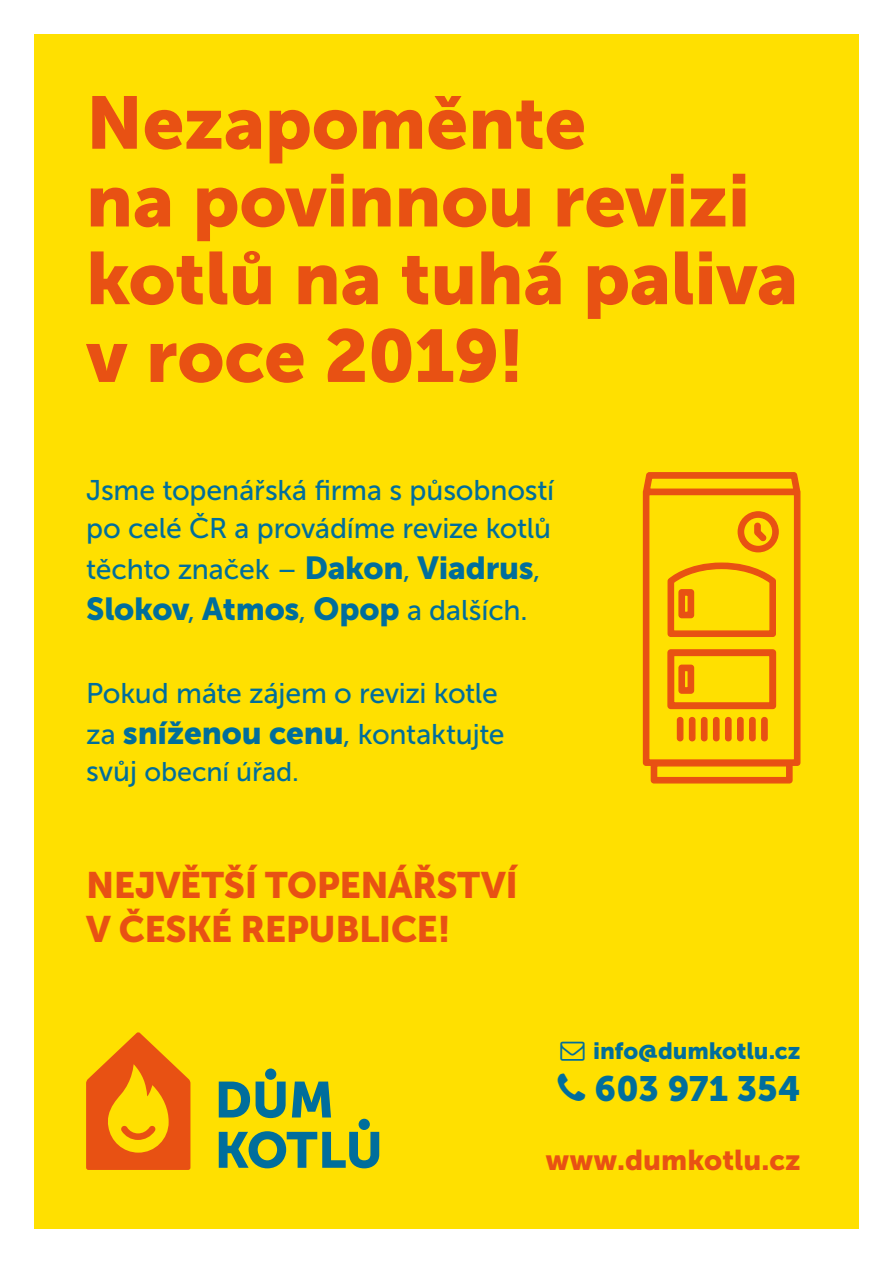
<style>
.page{position:relative;width:893px;height:1263px;background:#fff}
.page>*{position:absolute;margin:0;border:0;box-sizing:border-box;transform-origin:0 0}
.t1{font:73.8px/77.7px "Museo Sans 900";letter-spacing:-.005em;color:#e85113}
.t2{font:36.6px/44px "Museo Sans 900";letter-spacing:-.015em;color:#e85113}
.t3{font:34.95px "Museo Sans 900";color:#006e9c}
.t4{font:31.65px "Museo Sans 900";letter-spacing:-.005em;color:#006e9c}
.t5{font:28.5px "Museo Sans 900";color:#e85113}
.t6{font:28.35px/37.8px "Museo Sans 500";letter-spacing:-.01em;color:#006e9c}
.t7{font:26.85px "Museo Sans 500";letter-spacing:-.005em;color:#006e9c}
.t8{font:23.4px "Museo Sans 900";letter-spacing:-.01em;color:#006e9c}
.s1{font-family:"Museo Sans 900";font-size:31.65px}
.s2{font-family:"Museo Sans 500";font-size:28.35px}
.s3{font-size:28.35px}
</style>
<div class="page">
<div style="left:34px;top:34px;width:825px;height:1195px;background:#ffe000"></div>
<svg style="left:642px;top:472px;width:159px;height:312px"></svg>
<div style="left:750px;top:717px;width:5px;height:24px;background:#e85113;border-radius:3px"></div>
<div style="left:749px;top:717px;width:7px;height:24px;border:1px solid #e85113;border-radius:3px"></div>
<div style="left:762px;top:717px;width:5px;height:24px;background:#e85113;border-radius:3px"></div>
<div style="left:761px;top:717px;width:7px;height:24px;border:1px solid #e85113;border-radius:3px"></div>
<div style="left:738px;top:717px;width:5px;height:24px;background:#e85113;border-radius:3px"></div>
<div style="left:737px;top:717px;width:7px;height:24px;border:1px solid #e85113;border-radius:3px"></div>
<div style="left:726px;top:717px;width:5px;height:24px;background:#e85113;border-radius:3px"></div>
<div style="left:725px;top:717px;width:7px;height:24px;border:1px solid #e85113;border-radius:3px"></div>
<div style="left:714px;top:717px;width:5px;height:24px;background:#e85113;border-radius:3px"></div>
<div style="left:713px;top:717px;width:7px;height:24px;border:1px solid #e85113;border-radius:3px"></div>
<div style="left:702px;top:717px;width:5px;height:24px;background:#e85113;border-radius:3px"></div>
<div style="left:701px;top:717px;width:6px;height:24px;border:1px solid #e85113;border-radius:3px"></div>
<div style="left:677px;top:717px;width:6px;height:24px;background:#e85113;border-radius:3px"></div>
<div style="left:677px;top:717px;width:6px;height:24px;border:1px solid #e85113;border-radius:3px"></div>
<div style="left:689px;top:717px;width:6px;height:24px;background:#e85113;border-radius:3px"></div>
<div style="left:689px;top:717px;width:6px;height:24px;border:1px solid #e85113;border-radius:3px"></div>
<svg style="left:737px;top:510px;width:42px;height:43px"></svg>
<svg style="left:667px;top:562px;width:110px;height:76px"></svg>
<svg style="left:667px;top:648px;width:110px;height:62px"></svg>
<svg style="left:86px;top:1032px;width:104px;height:138px"></svg>
<svg style="left:219px;top:1068px;width:160px;height:100px"></svg>
<h1 class="t1" style="left:86px;top:84px;width:714px">Nezapoměnte<br>na povinnou revizi kotlů na tuhá paliva v roce 2019!</h1>
<p class="t6" style="left:86px;top:471px;width:470px">Jsme topenářská firma s působností po celé ČR a provádíme revize kotlů</p>
<p class="t6" style="left:86px;top:550px;width:456px">těchto značek – <span class="s1">Dakon</span>, <span class="s1">Viadrus</span>,</p>
<p class="t4" style="left:86px;top:591px;width:443px">Slokov<span class="s2">,</span> Atmos<span class="s2">,</span> Opop <span class="s2">a dalších.</span></p>
<p class="t6" style="left:86px;top:672px;width:420px;line-height:41.1px">Pokud máte zájem o revizi kotle za <span class="s1">sníženou cenu</span>, kontaktujte</p>
<p class="t7" style="left:86px;top:757px;width:214px"><span class="s3">svůj</span> obecní úřad.</p>
<p class="t2" style="left:86px;top:863px;width:433px">NEJVĚTŠÍ TOPENÁŘSTVÍ<br>V ČESKÉ REPUBLICE!</p>
<p class="t8" style="left:593px;top:1038px;width:209px">info@dumkotlu.cz</p>
<p class="t3" style="left:595px;top:1069px;width:207px">603 971 354</p>
<p class="t5" style="left:546px;top:1144px;width:256px">www.dumkotlu.cz</p>
</div>
